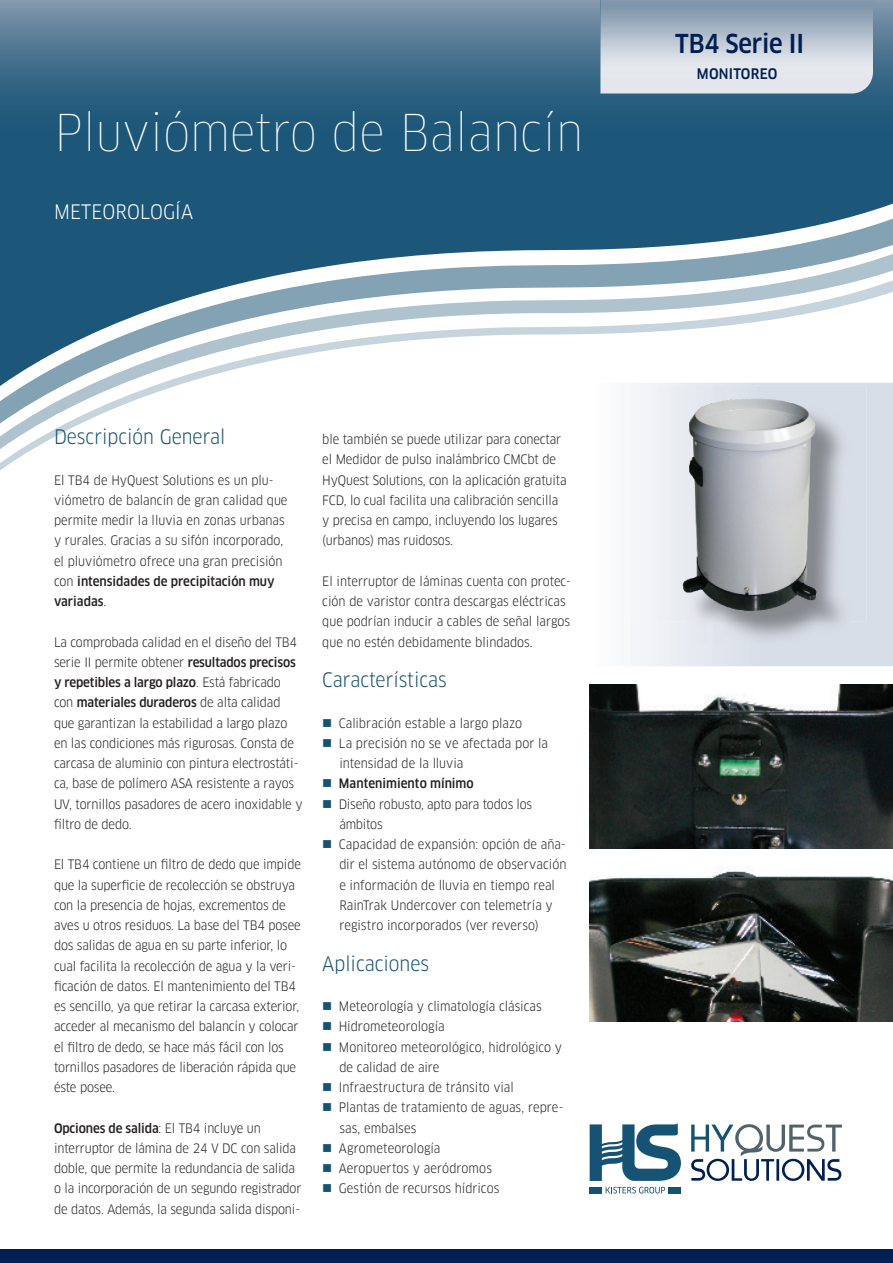
<style>
.page{position:relative;width:893px;height:1263px;background:#fff}
.page>*{position:absolute;margin:0;border:0;box-sizing:border-box;transform-origin:0 0}
.t1{font:100 condensed 49.5px "Clan OT";color:#fff}
.t2{font:500 condensed 25.5px "Clan OT";letter-spacing:-.01em;color:#002053}
.t3{font:condensed 19.5px "Clan OT";color:#175270}
.t4{font:condensed 19.5px "Clan OT";letter-spacing:.01em;color:#fff}
.t5{font:500 condensed 14.25px "Clan OT";letter-spacing:.015em;color:#002053}
.t6{font:condensed 12.75px/20.2px "Clan OT";letter-spacing:-.01em;color:#231f20}
.t7{font:condensed 12.75px "Clan OT";letter-spacing:.01em;color:#231f20}
.t8{font:500 condensed 12.75px "Clan OT";letter-spacing:.005em;color:#231f20}
.s1{font-weight:500}
.s2{color:#175270}
</style>
<div class="page">
<div style="left:0;top:1249px;width:893px;height:14px;background:#002053"></div>
<svg style="left:0;top:0;width:893px;height:214px;background:#316483"></svg>
<svg style="left:0;top:214px;width:893px;height:35px;background:#346888"></svg>
<svg style="left:0;top:249px;width:893px;height:27px"></svg>
<svg style="left:0;top:276px;width:893px;height:194px"></svg>
<img style="left:600px;top:0;width:273px;height:94px">
<svg style="left:590px;top:1123px;width:91px;height:58px"></svg>
<svg style="left:691px;top:1124px;width:151px;height:57px"></svg>
<div style="left:590px;top:1187px;width:12px;height:6px;background:#155274"></div>
<div style="left:668px;top:1187px;width:12px;height:6px;background:#155274"></div>
<svg style="left:606px;top:1187px;width:59px;height:6px"></svg>
<svg style="left:590px;top:383px;width:303px;height:283px"></svg>
<img style="left:688px;top:622px;width:162px;height:22px">
<img style="left:630px;top:386px;width:236px;height:236px">
<img style="left:590px;top:866px;width:303px;height:156px">
<img style="left:590px;top:685px;width:303px;height:163px">
<h1 class="t1" style="left:54px;top:103px;width:530px">Pluviómetro de Balancín</h1>
<h3 class="t4" style="left:54px;top:200px;width:141px">METEOROLOGÍA</h3>
<h3 class="t3" style="left:54px;top:425px;width:173px">Descripción General</h3>
<p class="t6" style="left:54px;top:470px;width:235px">El TB4 de HyQuest Solutions es un plu&shy;viómetro de balancín de gran calidad que permite medir la lluvia en zonas urbanas y rurales. Gracias a su sifón incorporado, el pluviómetro ofrece una gran precisión con <span class="s1">intensidades de precipitación muy variadas</span>.</p>
<p class="t6" style="left:54px;top:632px;width:250px">La comprobada calidad en el diseño del TB4 serie II permite obtener <span class="s1">resultados precisos y repetibles a largo plazo</span>. Está fabricado con <span class="s1">materiales duraderos</span> de alta calidad que garantizan la estabilidad a largo plazo en las condiciones más rigurosas. Consta de carcasa de aluminio con pintura electrostáti&shy;ca, base de polímero ASA resistente a rayos UV, tornillos pasadores de acero inoxidable y filtro de dedo.</p>
<p class="t6" style="left:54px;top:854px;width:249px">El TB4 contiene un filtro de dedo que impide que la superficie de recolección se obstruya con la presencia de hojas, excrementos de aves u otros residuos. La base del TB4 posee dos salidas de agua en su parte inferior, lo cual facilita la recolección de agua y la veri&shy;ficación de datos. El mantenimiento del TB4 es sencillo, ya que retirar la carcasa exterior, acceder al mecanismo del balancín y colocar el filtro de dedo, se hace más fácil con los tornillos pasadores de liberación rápida que éste posee.</p>
<p class="t6" style="left:54px;top:1118px;width:249px"><span class="s1">Opciones de salida</span>: El TB4 incluye un interruptor de lámina de 24 V DC con salida doble, que permite la redundancia de salida o la incorporación de un segundo registrador de datos. Además, la segunda salida disponi-</p>
<p class="t6" style="left:322px;top:429px;width:246px">ble también se puede utilizar para conectar el Medidor de pulso inalámbrico CMCbt de HyQuest Solutions, con la aplicación gratuita FCD, lo cual facilita una calibración sencilla y precisa en campo, incluyendo los lugares (urbanos) mas ruidosos.</p>
<p class="t6" style="left:322px;top:571px;width:250px">El interruptor de láminas cuenta con protec&shy;ción de varistor contra descargas eléctricas que podrían inducir a cables de señal largos que no estén debidamente blindados.</p>
<h3 class="t3" style="left:322px;top:668px;width:126px">Características</h3>
<p class="t6" style="left:322px;top:713px;width:201px"><span class="s2">■</span> Calibración estable a largo plazo</p>
<p class="t6" style="left:339px;top:733px;width:210px;text-indent:-17px"><span class="s2">■</span> La precisión no se ve afectada por la intensidad de la lluvia</p>
<p class="t8" style="left:322px;top:776px;width:153px"><span class="s2">■</span> Mantenimiento mínimo</p>
<p class="t6" style="left:339px;top:794px;width:194px;text-indent:-17px"><span class="s2">■</span> Diseño robusto, apto para todos los ámbitos</p>
<p class="t6" style="left:339px;top:834px;width:229px;text-indent:-17px"><span class="s2">■</span> Capacidad de expansión: opción de aña&shy;dir el sistema autónomo de observación e información de lluvia en tiempo real RainTrak Undercover con telemetría y registro incorporados (ver reverso)</p>
<h3 class="t3" style="left:322px;top:952px;width:108px">Aplicaciones</h3>
<p class="t6" style="left:322px;top:996px;width:221px"><span class="s2">■</span> Meteorología y climatología clásicas</p>
<p class="t6" style="left:322px;top:1016px;width:124px"><span class="s2">■</span> Hidrometeorología</p>
<p class="t6" style="left:339px;top:1037px;width:224px;text-indent:-17px"><span class="s2">■</span> Monitoreo meteorológico, hidrológico y de calidad de aire</p>
<p class="t6" style="left:322px;top:1077px;width:193px"><span class="s2">■</span> Infraestructura de tránsito vial</p>
<p class="t6" style="left:339px;top:1097px;width:226px;text-indent:-17px"><span class="s2">■</span> Plantas de tratamiento de aguas, repre&shy;sas, embalses</p>
<p class="t6" style="left:322px;top:1138px;width:120px"><span class="s2">■</span> Agrometeorología</p>
<p class="t7" style="left:322px;top:1161px;width:171px"><span class="s2">■</span> Aeropuertos y aeródromos</p>
<p class="t6" style="left:322px;top:1178px;width:179px"><span class="s2">■</span> Gestión de recursos hídricos</p>
<h2 class="t2" style="left:675px;top:29px;width:130px">TB4 Serie II</h2>
<p class="t5" style="left:697px;top:66px;width:82px">MONITOREO</p>
</div>
